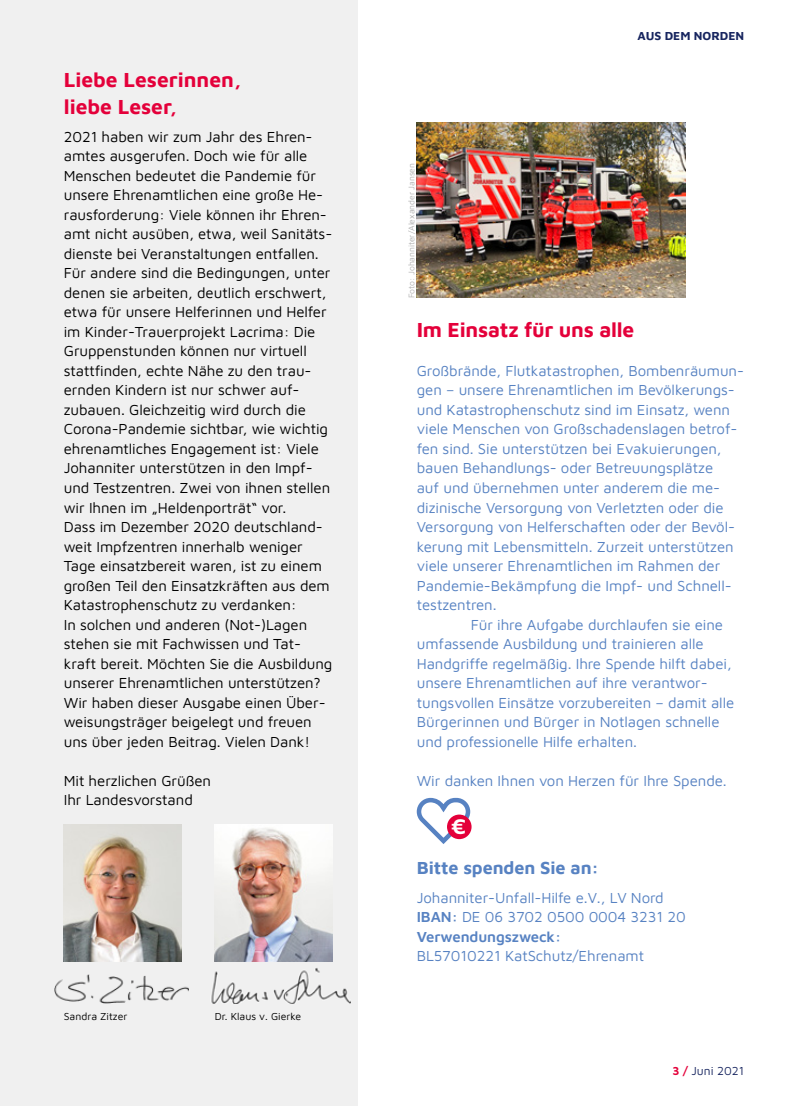
<style>
.page{position:relative;width:808px;height:1106px;background:#fff}
.page>*{position:absolute;margin:0;border:0;box-sizing:border-box;transform-origin:0 0}
.t1{font:700 22.05px "Maven Pro";color:#fff}
.t2{font:700 21px/27.3px "Maven Pro";color:#e4003a}
.t3{font:700 18px "Maven Pro";letter-spacing:-.005em;color:#5782c2}
.t4{font:15px/19.5px "Maven Pro";letter-spacing:-.005em;color:#000}
.t5{font:15px/19.5px "Maven Pro";letter-spacing:-.005em;color:#5782c2}
.t6{font:700 12px "Maven Pro";color:#17255f}
.t7{font:12px "Maven Pro";color:#17255f}
.t8{font:10.5px "Maven Pro";color:#000}
.t9{font:8.55px "Maven Pro";letter-spacing:-.005em;color:#b2b2b2}
.s1{font-weight:600}
.s2{font-weight:700;color:#e4003a}
</style>
<div class="page">
<div style="left:0;top:0;width:358px;height:1106px;background:#f0f0f0"></div>
<img style="left:64px;top:824px;width:117px;height:137px">
<img style="left:215px;top:824px;width:117px;height:137px">
<svg style="left:416px;top:797px;width:56px;height:47px"></svg>
<div style="left:447px;top:814px;width:24px;height:25px;background:#e4003a;border-radius:50%"></div>
<img style="left:55px;top:974px;width:134px;height:29px">
<img style="left:211px;top:968px;width:140px;height:35px">
<img style="left:417px;top:122px;width:268px;height:176px">
<h2 class="t2" style="left:64px;top:64px;width:179px">Liebe Leserinnen, liebe Leser,</h2>
<p class="t4" style="left:64px;top:126px;width:270px">2021 haben wir zum Jahr des Ehren&shy;amtes ausgerufen. Doch wie für alle Menschen bedeutet die Pandemie für unsere Ehrenamtlichen eine große He&shy;rausforderung: Viele können ihr Ehren&shy;amt nicht ausüben, etwa, weil Sanitäts&shy;dienste bei Veranstaltungen entfallen.<br>Für andere sind die Bedingungen, unter denen sie arbeiten, deutlich erschwert, etwa für unsere Helferinnen und Helfer im Kinder-Trauerprojekt Lacrima: Die Gruppenstunden können nur virtuell stattfinden, echte Nähe zu den trau&shy;ernden Kindern ist nur schwer auf&shy;zubauen. Gleichzeitig wird durch die Corona-Pandemie sichtbar, wie wichtig ehrenamtliches Engagement ist: Viele Johanniter unterstützen in den Impf&shy;und Testzentren. Zwei von ihnen stellen wir Ihnen im „Heldenporträt“ vor.<br>Dass im Dezember 2020 deutschland&shy;weit Impfzentren innerhalb weniger Tage einsatzbereit waren, ist zu einem großen Teil den Einsatzkräften aus dem Katastrophenschutz zu verdanken:<br>In solchen und anderen (Not-)Lagen stehen sie mit Fachwissen und Tat&shy;kraft bereit. Möchten Sie die Ausbildung unserer Ehrenamtlichen unterstützen?<br>Wir haben dieser Ausgabe einen Über&shy;weisungsträger beigelegt und freuen uns über jeden Beitrag. Vielen Dank!</p>
<p class="t4" style="left:64px;top:769px;width:149px">Mit herzlichen Grüßen<br>Ihr Landesvorstand</p>
<p class="t8" style="left:64px;top:1008px;width:65px">Sandra Zitzer</p>
<p class="t8" style="left:215px;top:1008px;width:88px">Dr. Klaus v. Gierke</p>
<p class="t9" style="left:406px;top:298px;width:136px;rotate:-90deg">Foto: Johanniter/Alexander Jansen</p>
<p class="t6" style="left:637px;top:28px;width:108px">AUS DEM NORDEN</p>
<h2 class="t2" style="left:417px;top:314px;width:219px">Im Einsatz für uns alle</h2>
<p class="t5" style="left:417px;top:360px;width:329px">Großbrände, Flutkatastrophen, Bombenräumun&shy;gen – unsere Ehrenamtlichen im Bevölkerungs&shy;und Katastrophenschutz sind im Einsatz, wenn viele Menschen von Großschadenslagen betrof&shy;fen sind. Sie unterstützen bei Evakuierungen, bauen Behandlungs- oder Betreuungsplätze<br>auf und übernehmen unter anderem die me&shy;dizinische Versorgung von Verletzten oder die Versorgung von Helferschaften oder der Bevöl&shy;kerung mit Lebensmitteln. Zurzeit unterstützen viele unserer Ehrenamtlichen im Rahmen der Pandemie-Bekämpfung die Impf- und Schnell&shy;testzentren.</p>
<p class="t5" style="left:417px;top:613px;width:319px;text-indent:54px">Für ihre Aufgabe durchlaufen sie eine umfassende Ausbildung und trainieren alle Handgriffe regelmäßig. Ihre Spende hilft dabei, unsere Ehrenamtlichen auf ihre verantwor&shy;tungsvollen Einsätze vorzubereiten – damit alle Bürgerinnen und Bürger in Notlagen schnelle und professionelle Hilfe erhalten.</p>
<p class="t5" style="left:417px;top:769px;width:312px">Wir danken Ihnen von Herzen für Ihre Spende.</p>
<h1 class="t1" style="left:451px;top:811px;width:17px">€</h1>
<p class="t3" style="left:417px;top:855px;width:184px">Bitte spenden Sie an:</p>
<p class="t5" style="left:417px;top:886px;width:271px">Johanniter-Unfall-Hilfe e.V., LV Nord<br><span class="s1">IBAN:</span> DE 06 3702 0500 0004 3231 20<br><span class="s1">Verwendungszweck:</span></p>
<p class="t5" style="left:417px;top:945px;width:229px">BL57010221 KatSchutz/Ehrenamt</p>
<p class="t7" style="left:672px;top:1063px;width:73px"><span class="s2">3 /</span> Juni 2021</p>
</div>
